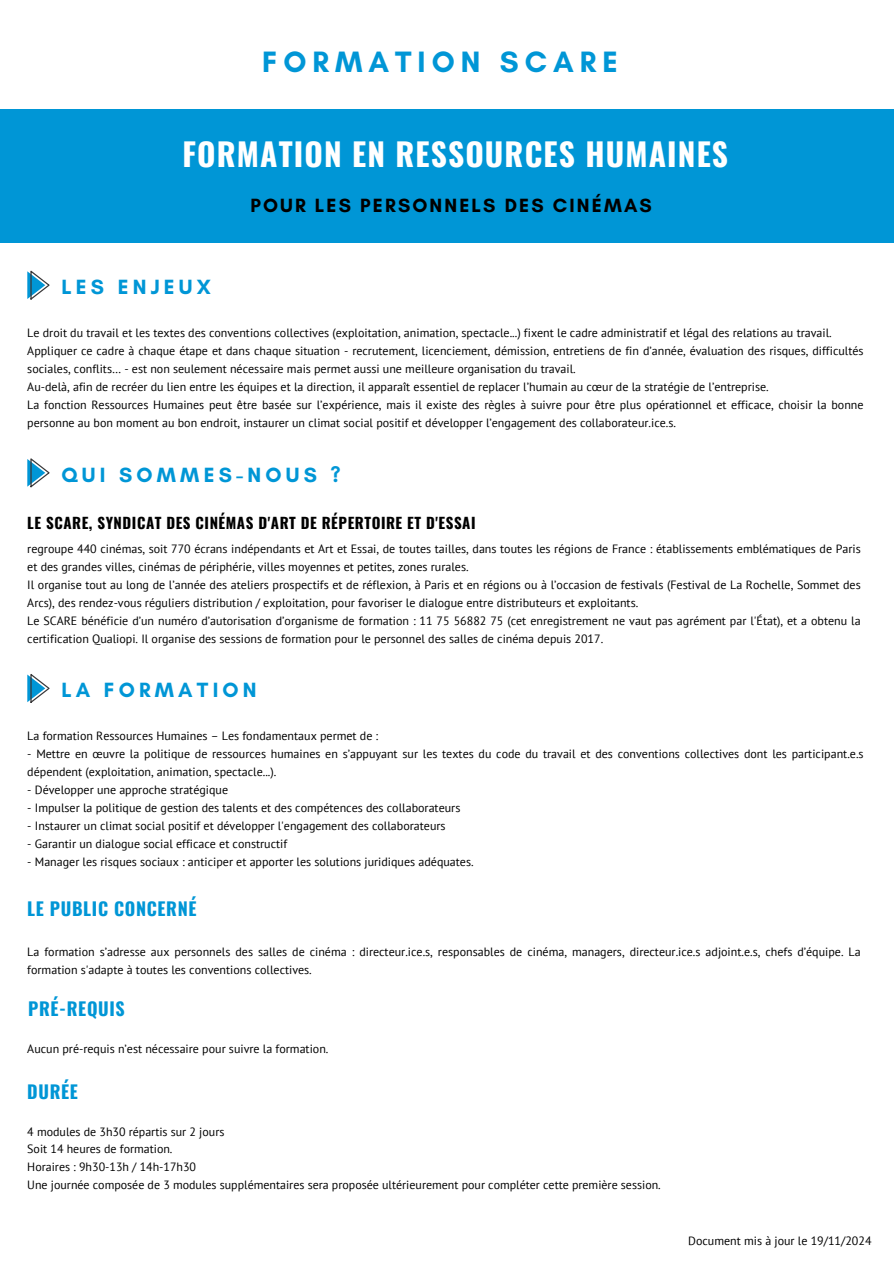
<style>
.page{position:relative;width:894px;height:1264px;background:#fff}
.page>*{position:absolute;margin:0;border:0;box-sizing:border-box;transform-origin:0 0}
.t1{font:700 31.5px "Oswald";letter-spacing:.035em;color:#fff}
.t2{font:700 30px "Glacial Indifference";letter-spacing:.2em;color:#0096d6}
.t3{font:700 21px "Glacial Indifference";letter-spacing:.2em;color:#0096d6}
.t4{font:700 19.5px "Glacial Indifference";letter-spacing:.11em;color:#000}
.t5{font:700 18px "Oswald";letter-spacing:.035em;color:#0096d6}
.t6{font:700 15px "Oswald";letter-spacing:.035em;color:#000}
.t7{font:12px/18px "PT Sans";color:#000}
</style>
<div class="page">
<div style="left:0;top:109px;width:893px;height:133px;background:#0096d6"></div>
<svg style="left:27px;top:458px;width:23px;height:29px"></svg>
<svg style="left:27px;top:271px;width:23px;height:29px"></svg>
<svg style="left:27px;top:674px;width:23px;height:29px"></svg>
<h2 class="t2" style="left:262px;top:44px;width:357px">FORMATION SCARE</h2>
<p class="t1" style="left:182px;top:129px;width:547px">FORMATION EN RESSOURCES HUMAINES</p>
<h2 class="t4" style="left:250px;top:193px;width:403px">POUR LES PERSONNELS DES CINÉMAS</h2>
<h1 class="t3" style="left:61px;top:274px;width:151px">LES ENJEUX</h1>
<p class="t7" style="left:27px;top:323px;width:805px">Le droit du travail et les textes des conventions collectives (exploitation, animation, spectacle...) fixent le cadre administratif et légal des relations au travail.</p>
<h2 class="t7" style="left:27px;top:341px;width:837px">Appliquer ce cadre à chaque étape et dans chaque situation - recrutement, licenciement, démission, entretiens de fin d’année, évaluation des risques, difficultés sociales, conflits… - est non seulement nécessaire mais permet aussi une meilleure organisation du travail.</h2>
<h4 class="t7" style="left:27px;top:377px;width:742px">Au-delà, afin de recréer du lien entre les équipes et la direction, il apparaît essentiel de replacer l’humain au cœur de la stratégie de l’entreprise.</h4>
<p class="t7" style="left:27px;top:395px;width:837px">La fonction Ressources Humaines peut être basée sur l’expérience, mais il existe des règles à suivre pour être plus opérationnel et efficace, choisir la bonne personne au bon moment au bon endroit, instaurer un climat social positif et développer l’engagement des collaborateur.ice.s.</p>
<h1 class="t3" style="left:61px;top:462px;width:281px">QUI SOMMES-NOUS ?</h1>
<p class="t6" style="left:27px;top:511px;width:449px">LE SCARE, SYNDICAT DES CINÉMAS D'ART DE RÉPERTOIRE ET D'ESSAI</p>
<p class="t7" style="left:27px;top:539px;width:834px">regroupe 440 cinémas, soit 770 écrans indépendants et Art et Essai, de toutes tailles, dans toutes les régions de France : établissements emblématiques de Paris et des grandes villes, cinémas de périphérie, villes moyennes et petites, zones rurales.</p>
<p class="t7" style="left:27px;top:575px;width:834px">Il organise tout au long de l’année des ateliers prospectifs et de réflexion, à Paris et en régions ou à l’occasion de festivals (Festival de La Rochelle, Sommet des<br>Arcs), des rendez-vous réguliers distribution / exploitation, pour favoriser le dialogue entre distributeurs et exploitants.</p>
<p class="t7" style="left:27px;top:611px;width:834px">Le SCARE bénéficie d’un numéro d’autorisation d’organisme de formation : 11 75 56882 75 (cet enregistrement ne vaut pas agrément par l'État), et a obtenu la certification Qualiopi. Il organise des sessions de formation pour le personnel des salles de cinéma depuis 2017.</p>
<p class="t3" style="left:61px;top:677px;width:197px">LA FORMATION</p>
<p class="t7" style="left:27px;top:726px;width:352px">La formation Ressources Humaines – Les fondamentaux permet de :</p>
<h2 class="t7" style="left:27px;top:744px;width:837px">- Mettre en œuvre la politique de ressources humaines en s’appuyant sur les textes du code du travail et des conventions collectives dont les participant.e.s dépendent (exploitation, animation, spectacle...).</h2>
<p class="t7" style="left:27px;top:780px;width:202px">- Développer une approche stratégique</p>
<p class="t7" style="left:27px;top:798px;width:434px">- Impulser la politique de gestion des talents et des compétences des collaborateurs</p>
<p class="t7" style="left:27px;top:816px;width:420px">- Instaurer un climat social positif et développer l'engagement des collaborateurs</p>
<p class="t7" style="left:27px;top:834px;width:261px">- Garantir un dialogue social efficace et constructif</p>
<p class="t7" style="left:27px;top:852px;width:447px">- Manager les risques sociaux : anticiper et apporter les solutions juridiques adéquates.</p>
<p class="t5" style="left:27px;top:894px;width:171px">LE PUBLIC CONCERNÉ</p>
<p class="t7" style="left:27px;top:942px;width:834px">La formation s’adresse aux personnels des salles de cinéma : directeur.ice.s, responsables de cinéma, managers, directeur.ice.s adjoint.e.s, chefs d’équipe. La formation s'adapte à toutes les conventions collectives.</p>
<p class="t5" style="left:28px;top:995px;width:98px">PRÉ-REQUIS</p>
<h3 class="t7" style="left:27px;top:1039px;width:302px">Aucun pré-requis n’est nécessaire pour suivre la formation.</h3>
<p class="t5" style="left:27px;top:1077px;width:52px">DURÉE</p>
<h3 class="t7" style="left:27px;top:1122px;width:198px">4 modules de 3h30 répartis sur 2 jours</h3>
<p class="t7" style="left:27px;top:1139px;width:147px">Soit 14 heures de formation.</p>
<h3 class="t7" style="left:27px;top:1157px;width:170px">Horaires : 9h30-13h / 14h-17h30</h3>
<p class="t7" style="left:27px;top:1175px;width:635px">Une journée composée de 3 modules supplémentaires sera proposée ultérieurement pour compléter cette première session.</p>
<p class="t7" style="left:688px;top:1231px;width:185px">Document mis à jour le 19/11/2024</p>
</div>
